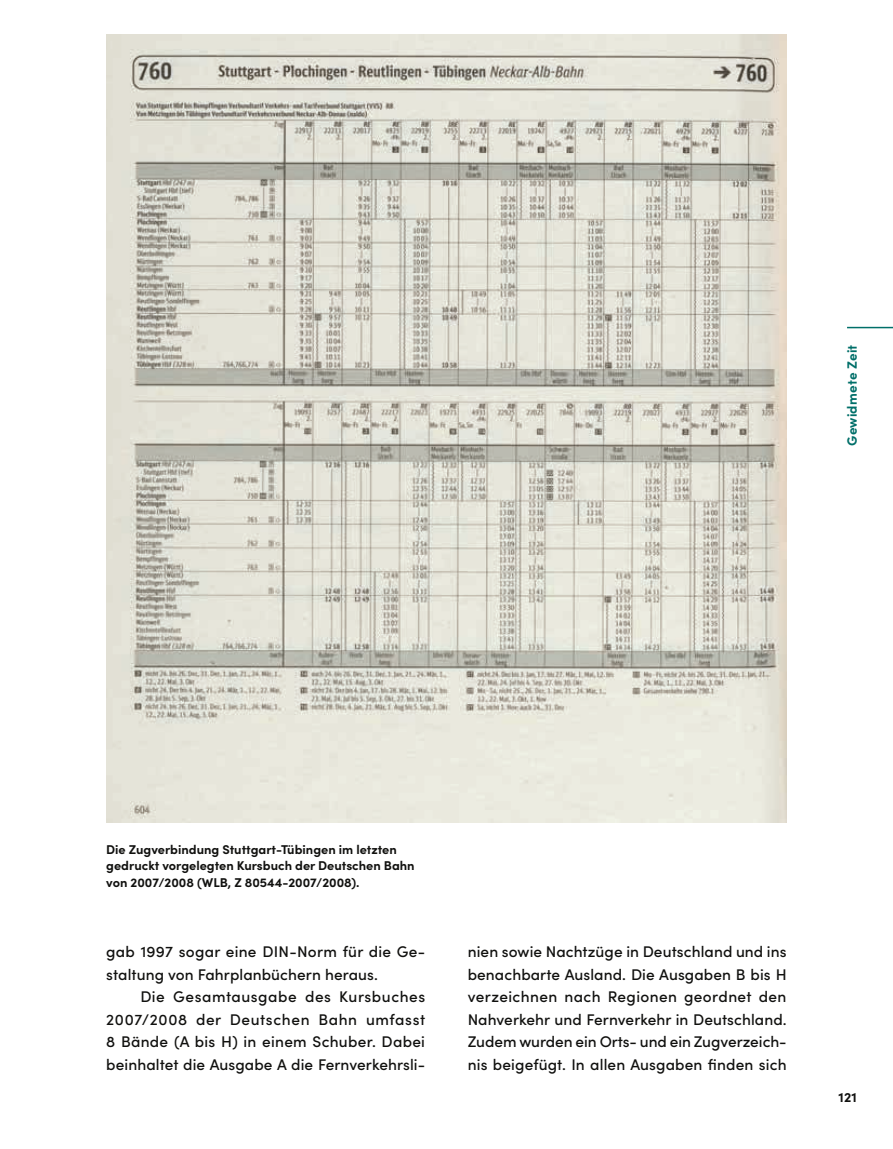
<style>
.page{position:relative;width:893px;height:1149px;background:#fff}
.page>*{position:absolute;margin:0;border:0;box-sizing:border-box;transform-origin:0 0}
.t1{font:500 15.45px/22.5px "Sofia Pro";letter-spacing:.005em;color:#11110f;text-align:justify}
.t2{font:700 13.5px "Sofia Pro";letter-spacing:.015em;color:#006f69}
.t3{font:700 13.5px "Sofia Pro";color:#11110f}
.t4{font:700 12.75px/16.5px "Sofia Pro";color:#11110f}
</style>
<div class="page">
<hr style="left:847px;top:327px;width:46px;height:1px;background:#006f69">
<img style="left:106px;top:34px;width:681px;height:788px">
<p class="t2" style="left:842px;top:446px;width:103px;rotate:-90deg">Gewidmete Zeit</p>
<p class="t4" style="left:106px;top:839px;width:310px">Die Zugverbindung Stuttgart-Tübingen im letzten gedruckt vorgelegten Kursbuch der Deutschen Bahn von 2007/2008 (WLB, Z 80544-2007/2008).</p>
<p class="t1" style="left:106px;top:939px;width:320px">gab 1997 sogar eine DIN-Norm für die Ge&shy;staltung von Fahrplanbüchern heraus.</p>
<p class="t1" style="left:106px;top:984px;width:320px;text-indent:34px">Die Gesamtausgabe des Kursbuches 2007/2008 der Deutschen Bahn umfasst 8 Bände (A bis H) in einem Schuber. Dabei beinhaltet die Ausgabe A die Fernverkehrsli-</p>
<p class="t1" style="left:468px;top:939px;width:320px">nien sowie Nachtzüge in Deutschland und ins benachbarte Ausland. Die Ausgaben B bis H verzeichnen nach Regionen geordnet den Nahverkehr und Fernverkehr in Deutschland.<br>Zudem wurden ein Orts- und ein Zugverzeich&shy;nis beigefügt. In allen Ausgaben finden sich</p>
<p class="t3" style="left:838px;top:1086px;width:20px">121</p>
</div>
